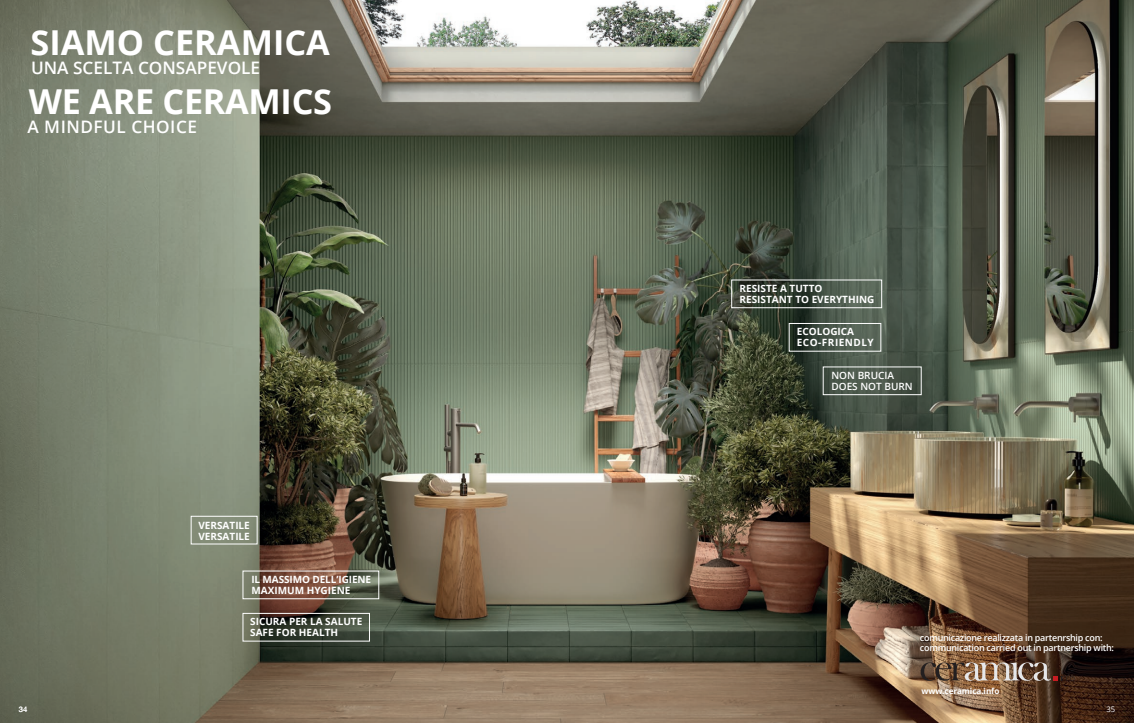
<style>
.page{position:relative;width:1134px;height:723px;background:#fff}
.page>*{position:absolute;margin:0;border:0;box-sizing:border-box;transform-origin:0 0}
.t1{font:700 34.3px "Open Sans";color:#fff}
.t2{font:600 17.2px "Open Sans";color:#fff}
.t3{font:600 17.2px "Open Sans";letter-spacing:.03em;color:#fff}
.t4{font:700 10px/11px "Open Sans";color:#fff}
.t5{font:700 10px/11px "Open Sans";letter-spacing:.05em;color:#fff}
.t6{font:600 10px/11px "Open Sans";color:#fff}
.t7{font:600 9px/10px "Open Sans";letter-spacing:-.03em;color:#fff}
.t8{font:700 8.2px "Open Sans";letter-spacing:-.01em;color:#fff}
.t9{font:7.7px "Helvetica Neue LT Com";color:#fff}
.t10{font:7.7px "Open Sans";color:#fff}
</style>
<div class="page">
<img style="left:0;top:0;width:1134px;height:723px">
<svg style="left:921px;top:662px;width:153px;height:19px"></svg>
<div style="left:243px;top:613px;width:127px;height:28px;border:1px solid #fff"></div>
<div style="left:243px;top:571px;width:136px;height:28px;border:1px solid #fff"></div>
<div style="left:731px;top:280px;width:151px;height:28px;border:1px solid #fff"></div>
<div style="left:191px;top:516px;width:66px;height:28px;border:1px solid #fff"></div>
<div style="left:823px;top:367px;width:98px;height:28px;border:1px solid #fff"></div>
<div style="left:789px;top:323px;width:92px;height:28px;border:1px solid #fff"></div>
<h1 class="t1" style="left:31px;top:18px;width:301px">SIAMO CERAMICA</h1>
<h2 class="t2" style="left:31px;top:56px;width:231px">UNA SCELTA CONSAPEVOLE</h2>
<h1 class="t1" style="left:29px;top:77px;width:305px">WE ARE CERAMICS</h1>
<h2 class="t3" style="left:27px;top:115px;width:171px">A MINDFUL CHOICE</h2>
<p class="t4" style="left:198px;top:519px;width:53px">VERSATILE<br>VERSATILE</p>
<p class="t4" style="left:251px;top:573px;width:121px">IL MASSIMO DELL’IGIENE<br>MAXIMUM HYGIENE</p>
<p class="t4" style="left:250px;top:616px;width:114px">SICURA PER LA SALUTE<br>SAFE FOR HEALTH</p>
<p class="t4" style="left:740px;top:283px;width:136px">RESISTE A TUTTO<br>RESISTANT TO EVERYTHING</p>
<p class="t5" style="left:797px;top:326px;width:79px">ECOLOGICA<br>ECO-FRIENDLY</p>
<p class="t6" style="left:831px;top:369px;width:83px">NON BRUCIA<br>DOES NOT BURN</p>
<p class="t7" style="left:920px;top:632px;width:196px">comunicazione realizzata in partenrship con: communication carried out in partnership with:</p>
<p class="t8" style="left:921px;top:686px;width:80px">www.ceramica.info</p>
<p class="t9" style="left:19px;top:704px;width:10px">34</p>
<p class="t10" style="left:1106px;top:704px;width:10px">35</p>
</div>
